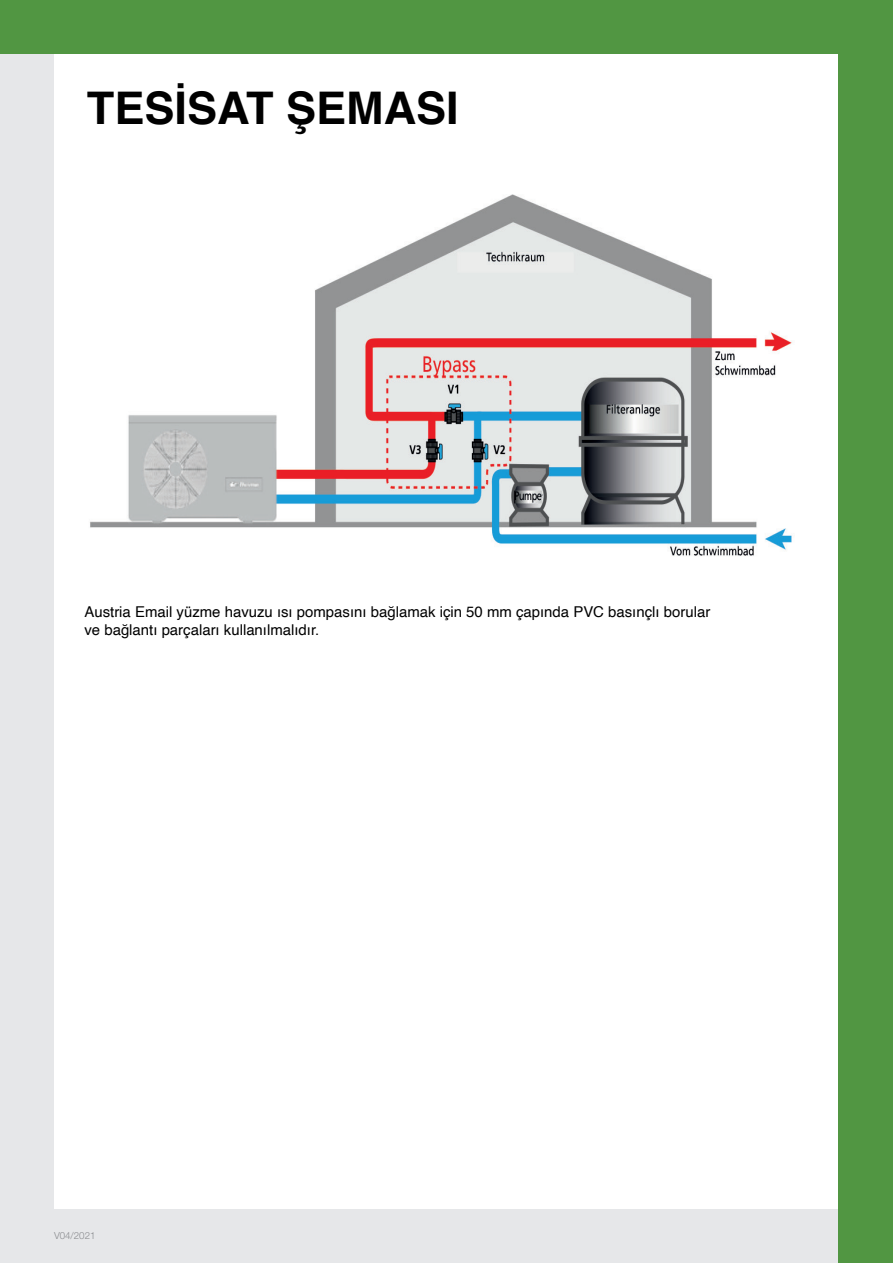
<style>
.page{position:relative;width:893px;height:1263px;background:#fff}
.page>*{position:absolute;margin:0;border:0;box-sizing:border-box;transform-origin:0 0}
.t1{font:700 45px "Helvetica";color:#000}
.t2{font:15px/17.9px "Helvetica";color:#000}
.t3{font:300 9.75px "Helvetica Neue LT Std";color:#8a8c8f}
</style>
<div class="page">
<div style="left:0;top:1209px;width:842px;height:54px;background:#e6e7e9"></div>
<div style="left:0;top:0;width:54px;height:1263px;background:#e6e7e9"></div>
<div style="left:0;top:0;width:893px;height:53px;background:#519642"></div>
<div style="left:839px;top:0;width:54px;height:1263px;background:#519642"></div>
<img style="left:90px;top:194px;width:702px;height:362px">
<h1 class="t1" style="left:87px;top:89px;width:373px">TESİSAT ŞEMASI</h1>
<p class="t2" style="left:84px;top:604px;width:627px">Austria Email yüzme havuzu ısı pompasını bağlamak için 50 mm çapında PVC basınçlı borular ve bağlantı parçaları kullanılmalıdır.</p>
<p class="t3" style="left:54px;top:1230px;width:43px">V04/2021</p>
</div>
